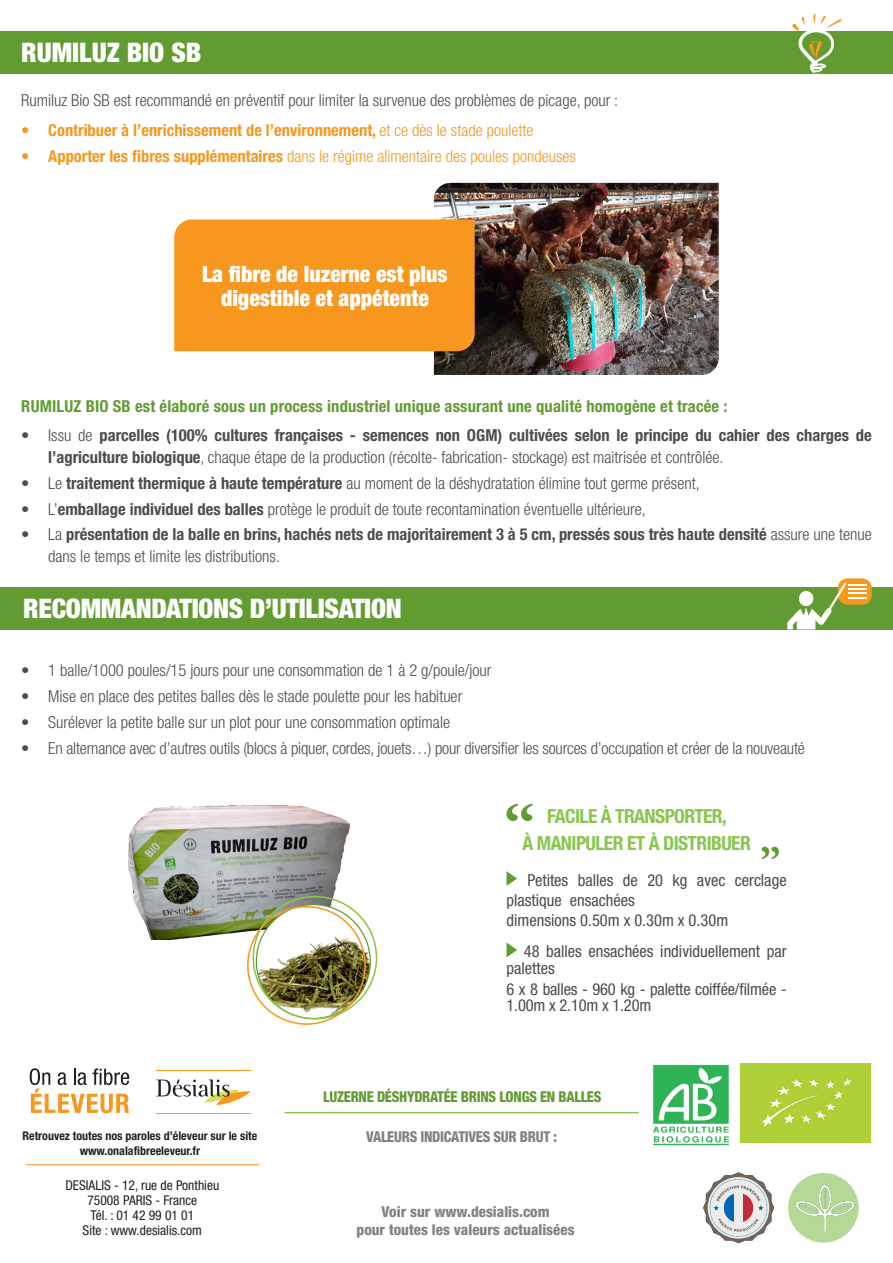
<style>
.page{position:relative;width:893px;height:1263px;background:#fff}
.page>*{position:absolute;margin:0;border:0;box-sizing:border-box;transform-origin:0 0}
.t1{font:900 condensed 27px "Helvetica Neue LT Std";letter-spacing:-.01em;color:#fff}
.t2{font:900 condensed 22.5px/23.5px "Helvetica Neue LT Std";color:#fff;text-align:center}
.t3{font:700 condensed 19.5px "Helvetica Neue LT Std";letter-spacing:-.03em;color:#89c650}
.t4{font:300 condensed 16.5px "Helvetica Neue LT Std";color:#4b4c4d}
.t5{font:700 condensed 16.5px/21.6px "Helvetica Neue LT Std";color:#4b4c4d}
.t6{font:condensed 16.5px/16.5px "Helvetica Neue LT Std";color:#4b4c4d}
.titre{font:700 condensed 16.5px "Helvetica Neue LT Std";letter-spacing:.01em;color:#629b31}
.t7{font:300 condensed 16.5px "Helvetica Neue LT Std";color:#f7971d}
.t8{font:700 condensed 16.5px "Helvetica Neue LT Std";color:#f7971d}
.t9{font:800 condensed 15px/18px "Helvetica Neue LT Std";color:#808285;text-align:center}
.t10{font:800 condensed 15px "Helvetica Neue LT Std";letter-spacing:-.02em;color:#629b31;scale:.95 1}
.t11{font:800 condensed 15px "Helvetica Neue LT Std";letter-spacing:-.02em;color:#808285;scale:.95 1}
.Bloc_adresse{font:condensed 13.5px/15px "Helvetica Neue LT Std";color:#231f20;text-align:center}
.Texte_présentation_o{font:700 condensed 12px/14.4px "Helvetica Neue LT Std";color:#231f20;text-align:center}
.s1{font-weight:300}
.s2{font-weight:700}
</style>
<div class="page">
<img style="left:434px;top:183px;width:285px;height:192px">
<div style="left:174px;top:219px;width:301px;height:132px;background:#f7971d"></div>
<img style="left:128px;top:805px;width:225px;height:135px">
<img style="left:256px;top:904px;width:114px;height:114px;border-radius:57px">
<div style="left:253px;top:896px;width:124px;height:123px;border:2px solid #8bc63e;border-radius:50%"></div>
<div style="left:247px;top:906px;width:119px;height:119px;border:2px solid #f7971d;border-radius:50%"></div>
<svg style="left:506px;top:871px;width:11px;height:15px"></svg>
<svg style="left:506px;top:942px;width:11px;height:15px"></svg>
<svg style="left:761px;top:847px;width:18px;height:12px"></svg>
<svg style="left:506px;top:804px;width:27px;height:17px"></svg>
<div style="left:0;top:31px;width:893px;height:42px;background:#629b31"></div>
<svg style="left:792px;top:14px;width:49px;height:60px"></svg>
<div style="left:0;top:587px;width:893px;height:42px;background:#629b31"></div>
<div style="left:838px;top:578px;width:34px;height:27px;background:#f7971d;border-radius:9px"></div>
<svg style="left:787px;top:582px;width:80px;height:47px"></svg>
<hr style="left:285px;top:1112px;width:354px;height:1px;background:#89c650">
<svg style="left:30px;top:1068px;width:99px;height:45px"></svg>
<hr style="left:157px;top:1113px;width:94px;height:1px;background:#f7971d">
<hr style="left:157px;top:1070px;width:94px;height:1px;background:#f7971d">
<svg style="left:156px;top:1079px;width:95px;height:26px"></svg>
<hr style="left:26px;top:1164px;width:233px;height:1px;background:#f79831">
<svg style="left:703px;top:1172px;width:71px;height:71px"></svg>
<div style="left:788px;top:1173px;width:71px;height:69px;background:#b4d996;border-radius:50%"></div>
<img style="left:794px;top:1182px;width:62px;height:51px">
<img style="left:741px;top:1063px;width:130px;height:80px">
<img style="left:653px;top:1064px;width:77px;height:82px">
<p class="t1" style="left:21px;top:35px;width:182px">RUMILUZ BIO SB</p>
<p class="t4" style="left:21px;top:90px;width:598px">Rumiluz Bio SB est recommandé en préventif pour limiter la survenue des problèmes de picage, pour :</p>
<p class="t8" style="left:21px;top:120px;width:514px">• Contribuer à l’enrichissement de l’environnement, <span class="s1">et ce dès le stade poulette</span></p>
<p class="t7" style="left:21px;top:146px;width:556px"><span class="s2">• Apporter les fibres supplémentaires</span> dans le régime alimentaire des poules pondeuses</p>
<p class="t2" style="left:202px;top:262px;width:247px">La fibre de luzerne est plus digestible et appétente</p>
<p class="titre" style="left:21px;top:396px;width:708px">RUMILUZ BIO SB est élaboré sous un process industriel unique assurant une qualité homogène et tracée :</p>
<p class="t5" style="left:48px;top:424px;width:825px;text-indent:-27px"><span class="s1">• Issu de</span> parcelles (100% cultures françaises - semences non OGM) cultivées selon le principe du cahier des charges de l’agriculture biologique<span class="s1">, chaque étape de la production (récolte- fabrication- stockage) est maitrisée et contrôlée.</span></p>
<p class="t4" style="left:21px;top:473px;width:680px">• Le <span class="s2">traitement thermique à haute température</span> au moment de la déshydratation élimine tout germe présent,</p>
<p class="t4" style="left:21px;top:499px;width:626px">• L’<span class="s2">emballage individuel des balles</span> protège le produit de toute recontamination éventuelle ultérieure,</p>
<p class="t5" style="left:48px;top:524px;width:825px;text-indent:-27px"><span class="s1">• La</span> présentation de la balle en brins, hachés nets de majoritairement 3 à 5 cm, pressés sous très haute densité <span class="s1">assure une tenue dans le temps et limite les distributions.</span></p>
<p class="t1" style="left:23px;top:592px;width:380px">RECOMMANDATIONS D’UTILISATION</p>
<p class="t4" style="left:21px;top:661px;width:472px">• 1 balle/1000 poules/15 jours pour une consommation de 1 à 2 g/poule/jour</p>
<p class="t4" style="left:21px;top:687px;width:442px">• Mise en place des petites balles dès le stade poulette pour les habituer</p>
<p class="t4" style="left:21px;top:713px;width:430px">• Surélever la petite balle sur un plot pour une consommation optimale</p>
<p class="t4" style="left:21px;top:738px;width:785px">• En alternance avec d’autres outils (blocs à piquer, cordes, jouets…) pour diversifier les sources d’occupation et créer de la nouveauté</p>
<p class="t3" style="left:547px;top:805px;width:181px">FACILE À TRANSPORTER,</p>
<p class="t3" style="left:522px;top:832px;width:230px">À MANIPULER ET À DISTRIBUER</p>
<p class="Texte_présentation_o" style="left:22px;top:1129px;width:236px">Retrouvez toutes nos paroles d’éleveur sur le site www.onalafibreeleveur.fr</p>
<p class="Bloc_adresse" style="left:65px;top:1178px;width:155px">DESIALIS - 12, rue de Ponthieu<br>75008 PARIS - France<br>Tél. : 01 42 99 01 01<br>Site : www.desialis.com</p>
<p class="t6" style="left:506px;top:870px;width:282px;line-height:19.8px;text-indent:21px">Petites balles de 20 kg avec cerclage plastique ensachées</p>
<p class="t6" style="left:506px;top:911px;width:223px">dimensions 0.50m x 0.30m x 0.30m</p>
<p class="t6" style="left:506px;top:943px;width:282px;text-indent:17px">48 balles ensachées individuellement par palettes</p>
<p class="t6" style="left:506px;top:980px;width:282px">6 x 8 balles - 960 kg - palette coiffée/filmée -<br>1.00m x 2.10m x 1.20m</p>
<p class="t10" style="left:323px;top:1087px;width:294px">LUZERNE DÉSHYDRATÉE BRINS LONGS EN BALLES</p>
<p class="t11" style="left:366px;top:1127px;width:202px">VALEURS INDICATIVES SUR BRUT :</p>
<p class="t9" style="left:357px;top:1202px;width:220px">Voir sur www.desialis.com<br>pour toutes les valeurs actualisées</p>
</div>
